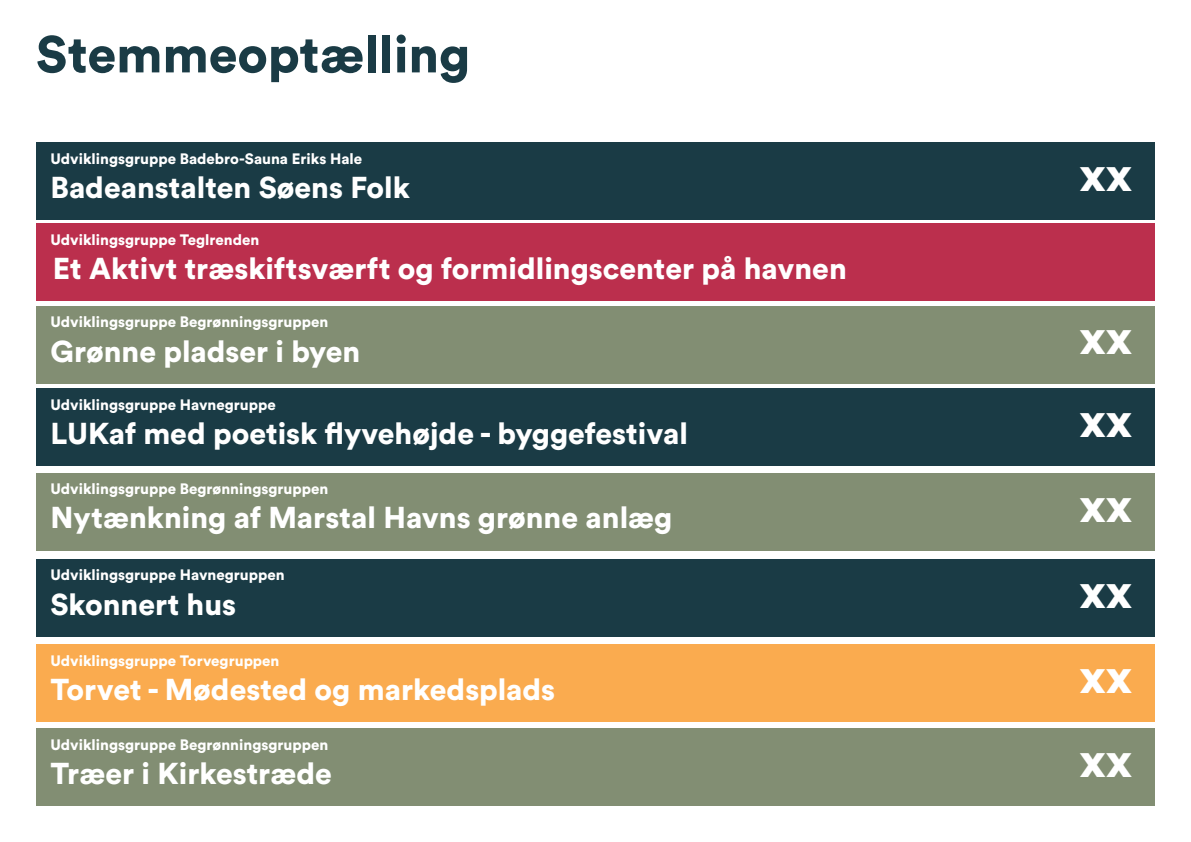
<style>
.page{position:relative;width:1191px;height:842px;background:#fff}
.page>*{position:absolute;margin:0;border:0;box-sizing:border-box;transform-origin:0 0}
.t1{font:900 51.3px "Circular Pro";color:#1a3b45}
.t2{font:900 48px/84.5px "Circular Pro";color:#fff;text-align:justify}
.t3{font:900 29.9px "Circular Pro";color:#fff}
.t4{font:900 15px "Circular Pro";color:#fff}
</style>
<div class="page">
<div style="left:36px;top:728px;width:1119px;height:78px;background:#828e73"></div>
<div style="left:36px;top:644px;width:1119px;height:78px;background:#faab4f"></div>
<div style="left:36px;top:559px;width:1119px;height:78px;background:#1a3b45"></div>
<div style="left:36px;top:473px;width:1119px;height:77px;background:#828e73"></div>
<div style="left:36px;top:388px;width:1119px;height:78px;background:#1a3b45"></div>
<div style="left:36px;top:142px;width:1119px;height:78px;background:#1a3b45"></div>
<div style="left:36px;top:306px;width:1119px;height:78px;background:#828e73"></div>
<div style="left:36px;top:223px;width:1119px;height:78px;background:#bb2f4d"></div>
<h1 class="t1" style="left:36px;top:19px;width:436px">Stemmeoptælling</h1>
<p class="t4" style="left:50px;top:148px;width:313px">Udviklingsgruppe Badebro-Sauna Eriks Hale</p>
<h3 class="t3" style="left:50px;top:167px;width:361px">Badeanstalten Søens Folk</h3>
<h2 class="t2" style="left:1079px;top:130px;width:55px">xx</h2>
<p class="t4" style="left:50px;top:229px;width:210px">Udviklingsgruppe Teglrenden</p>
<h3 class="t3" style="left:53px;top:248px;width:795px">Et Aktivt træskiftsværft og formidlingscenter på havnen</h3>
<p class="t4" style="left:50px;top:312px;width:279px">Udviklingsgruppe Begrønningsgruppen</p>
<h3 class="t3" style="left:50px;top:330px;width:311px">Grønne pladser i byen</h3>
<p class="t4" style="left:50px;top:394px;width:227px">Udviklingsgruppe Havnegruppe</p>
<h3 class="t3" style="left:50px;top:412px;width:639px">LUKaf med poetisk flyvehøjde - byggefestival</h3>
<p class="t4" style="left:50px;top:478px;width:279px">Udviklingsgruppe Begrønningsgruppen</p>
<h3 class="t3" style="left:50px;top:497px;width:623px">Nytænkning af Marstal Havns grønne anlæg</h3>
<p class="t4" style="left:50px;top:565px;width:236px">Udviklingsgruppe Havnegruppen</p>
<h3 class="t3" style="left:50px;top:583px;width:187px">Skonnert hus</h3>
<p class="t4" style="left:50px;top:650px;width:231px">Udviklingsgruppe Torvegruppen</p>
<h3 class="t3" style="left:50px;top:668px;width:506px">Torvet - Mødested og markedsplads</h3>
<p class="t4" style="left:50px;top:734px;width:279px">Udviklingsgruppe Begrønningsgruppen</p>
<h3 class="t3" style="left:50px;top:752px;width:283px">Træer i Kirkestræde</h3>
<h2 class="t2" style="left:1079px;top:293px;width:55px">xx xx xx xx xx xx</h2>
</div>
